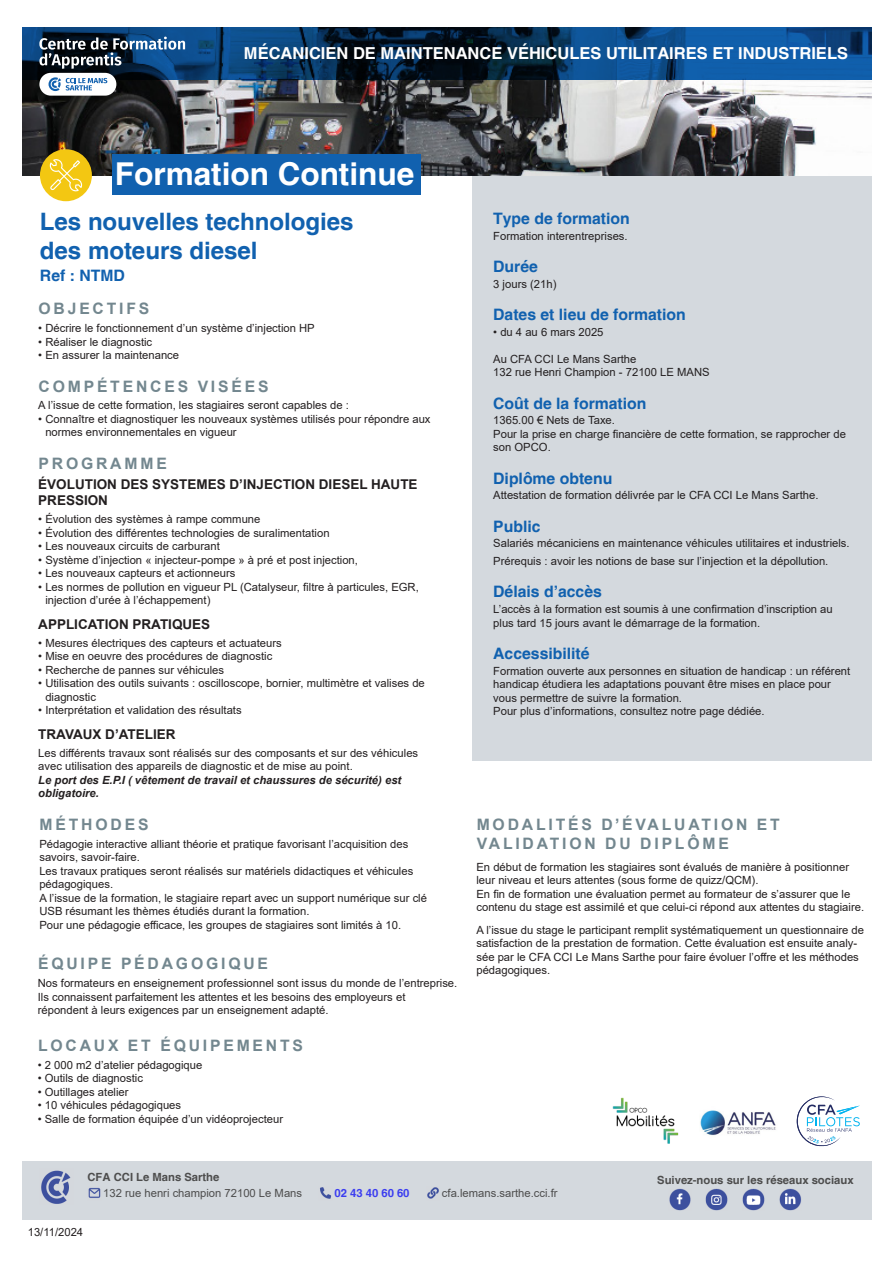
<style>
.page{position:relative;width:893px;height:1263px;background:#fff}
.page>*{position:absolute;margin:0;border:0;box-sizing:border-box;transform-origin:0 0}
.t1{font:700 31.5px "Helvetica";color:#fff}
.t2{font:700 24px/28.8px "Helvetica";color:#1161af}
.t3{font:700 16.5px "Helvetica";color:#fff}
.t4{font:700 15.75px/18.9px "Arial";letter-spacing:.18em;color:#73878f}
.t5{font:700 15.75px "Helvetica";color:#1161af}
.t6{font:700 13.5px/16.2px "Arial";color:#231f20}
.t7{font:11.25px/13.5px "Arial";color:#231f20}
.t8{font:italic 700 11.25px/13.5px "Arial";color:#231f20}
.t9{font:11.25px "Arial";color:#4d4d4d}
.t10{font:700 11.25px "Helvetica";color:#4d4d4d}
.t11{font:700 11.25px "Helvetica";color:#3b3df0}
</style>
<div class="page">
<div style="left:472px;top:159px;width:400px;height:602px;background:#d4d9de"></div>
<img style="left:22px;top:80px;width:850px;height:95px">
<svg style="left:22px;top:27px;width:850px;height:53px;background:#0a3b6a"></svg>
<div style="left:22px;top:1161px;width:850px;height:58px;background:#d4d9de"></div>
<img style="left:41px;top:1170px;width:30px;height:34px">
<img style="left:88px;top:1187px;width:13px;height:11px">
<img style="left:320px;top:1187px;width:11px;height:12px">
<img style="left:427px;top:1187px;width:12px;height:12px">
<img style="left:669px;top:1188px;width:22px;height:23px">
<img style="left:705px;top:1188px;width:23px;height:23px">
<img style="left:742px;top:1188px;width:23px;height:23px">
<img style="left:779px;top:1188px;width:22px;height:23px">
<svg style="left:39px;top:37px;width:146px;height:32px;background:#405971"></svg>
<div style="left:39px;top:73px;width:77px;height:23px;background:#fff;border-radius:11px"></div>
<svg style="left:49px;top:77px;width:58px;height:14px"></svg>
<div style="left:112px;top:154px;width:309px;height:40px;background:#1161af"></div>
<div style="left:40px;top:149px;width:52px;height:52px;background:#f3c712;border-radius:50%"></div>
<svg style="left:50px;top:159px;width:32px;height:33px"></svg>
<img style="left:700px;top:1110px;width:76px;height:26px">
<img style="left:612px;top:1097px;width:67px;height:47px">
<svg style="left:797px;top:1096px;width:63px;height:50px"></svg>
<h3 class="t3" style="left:244px;top:43px;width:606px">MÉCANICIEN DE MAINTENANCE VÉHICULES UTILITAIRES ET INDUSTRIELS</h3>
<h1 class="t1" style="left:115px;top:155px;width:301px">Formation Continue</h1>
<h2 class="t2" style="left:40px;top:208px;width:315px">Les nouvelles technologies des moteurs diesel</h2>
<h3 class="t5" style="left:40px;top:266px;width:86px">Ref : NTMD</h3>
<h3 class="t4" style="left:39px;top:300px;width:112px">OBJECTIFS</h3>
<p class="t7" style="left:38px;top:321px;width:278px">• Décrire le fonctionnement d’un système d’injection HP</p>
<p class="t7" style="left:38px;top:335px;width:115px">• Réaliser le diagnostic</p>
<p class="t7" style="left:38px;top:348px;width:142px">• En assurer la maintenance</p>
<h3 class="t4" style="left:39px;top:377px;width:232px">COMPÉTENCES VISÉES</h3>
<p class="t7" style="left:38px;top:399px;width:312px">A l’issue de cette formation, les stagiaires seront capables de :</p>
<p class="t7" style="left:45px;top:412px;width:387px;text-indent:-7px">• Connaître et diagnostiquer les nouveaux systèmes utilisés pour répondre aux normes environnementales en vigueur</p>
<h3 class="t4" style="left:39px;top:454px;width:130px">PROGRAMME</h3>
<p class="t6" style="left:38px;top:477px;width:381px">ÉVOLUTION DES SYSTEMES D’INJECTION DIESEL HAUTE<br>PRESSION</p>
<p class="t7" style="left:38px;top:512px;width:224px">• Évolution des systèmes à rampe commune</p>
<p class="t7" style="left:38px;top:526px;width:293px">• Évolution des différentes technologies de suralimentation</p>
<p class="t7" style="left:38px;top:539px;width:183px">• Les nouveaux circuits de carburant</p>
<p class="t7" style="left:38px;top:553px;width:321px">• Système d’injection « injecteur-pompe » à pré et post injection,</p>
<p class="t7" style="left:38px;top:566px;width:199px">• Les nouveaux capteurs et actionneurs</p>
<p class="t7" style="left:45px;top:580px;width:375px;text-indent:-7px">• Les normes de pollution en vigueur PL (Catalyseur, filtre à particules, EGR, injection d’urée à l’échappement)</p>
<p class="t6" style="left:38px;top:616px;width:174px">APPLICATION PRATIQUES</p>
<p class="t7" style="left:38px;top:636px;width:245px">• Mesures électriques des capteurs et actuateurs</p>
<p class="t7" style="left:38px;top:649px;width:236px">• Mise en oeuvre des procédures de diagnostic</p>
<p class="t7" style="left:38px;top:663px;width:187px">• Recherche de pannes sur véhicules</p>
<p class="t7" style="left:45px;top:676px;width:381px;text-indent:-7px">• Utilisation des outils suivants : oscilloscope, bornier, multimètre et valises de diagnostic</p>
<p class="t7" style="left:38px;top:703px;width:205px">• Interprétation et validation des résultats</p>
<p class="t6" style="left:38px;top:726px;width:139px">TRAVAUX D’ATELIER</p>
<p class="t7" style="left:38px;top:746px;width:381px">Les différents travaux sont réalisés sur des composants et sur des véhicules avec utilisation des appareils de diagnostic et de mise au point.</p>
<p class="t8" style="left:38px;top:773px;width:365px">Le port des E.P.I ( vêtement de travail et chaussures de sécurité) est obligatoire.</p>
<h3 class="t4" style="left:40px;top:815px;width:110px">MÉTHODES</h3>
<p class="t7" style="left:39px;top:837px;width:389px">Pédagogie interactive alliant théorie et pratique favorisant l’acquisition des savoirs, savoir-faire.<br>Les travaux pratiques seront réalisés sur matériels didactiques et véhicules pédagogiques.<br>A l’issue de la formation, le stagiaire repart avec un support numérique sur clé USB résumant les thèmes étudiés durant la formation.<br>Pour une pédagogie efficace, les groupes de stagiaires sont limités à 10.</p>
<h3 class="t4" style="left:38px;top:954px;width:232px">ÉQUIPE PÉDAGOGIQUE</h3>
<p class="t7" style="left:38px;top:976px;width:421px">Nos formateurs en enseignement professionnel sont issus du monde de l’entreprise.<br>Ils connaissent parfaitement les attentes et les besoins des employeurs et répondent à leurs exigences par un enseignement adapté.</p>
<h3 class="t4" style="left:38px;top:1036px;width:266px">LOCAUX ET ÉQUIPEMENTS</h3>
<p class="t7" style="left:38px;top:1058px;width:166px">• 2 000 m2 d’atelier pédagogique</p>
<p class="t7" style="left:38px;top:1071px;width:107px">• Outils de diagnostic</p>
<p class="t7" style="left:38px;top:1085px;width:92px">• Outillages atelier</p>
<p class="t7" style="left:38px;top:1098px;width:145px">• 10 véhicules pédagogiques</p>
<p class="t7" style="left:38px;top:1112px;width:247px">• Salle de formation équipée d’un vidéoprojecteur</p>
<h3 class="t5" style="left:493px;top:209px;width:138px">Type de formation</h3>
<p class="t7" style="left:493px;top:229px;width:136px">Formation interentreprises.</p>
<h3 class="t5" style="left:493px;top:257px;width:46px">Durée</h3>
<p class="t7" style="left:493px;top:277px;width:65px">3 jours (21h)</p>
<h3 class="t5" style="left:493px;top:305px;width:194px">Dates et lieu de formation</h3>
<p class="t7" style="left:493px;top:325px;width:112px">• du 4 au 6 mars 2025</p>
<p class="t7" style="left:493px;top:352px;width:218px">Au CFA CCI Le Mans Sarthe<br>132 rue Henri Champion - 72100 LE MANS</p>
<h3 class="t5" style="left:493px;top:393px;width:155px">Coût de la formation</h3>
<p class="t7" style="left:493px;top:413px;width:354px">1365.00 € Nets de Taxe.<br>Pour la prise en charge financière de cette formation, se rapprocher de son OPCO.</p>
<h3 class="t5" style="left:493px;top:468px;width:121px">Diplôme obtenu</h3>
<p class="t7" style="left:493px;top:488px;width:327px">Attestation de formation délivrée par le CFA CCI Le Mans Sarthe.</p>
<h3 class="t5" style="left:493px;top:516px;width:49px">Public</h3>
<p class="t7" style="left:493px;top:534px;width:358px;line-height:17.7px">Salariés mécaniciens en maintenance véhicules utilitaires et industriels.<br>Prérequis : avoir les notions de base sur l’injection et la dépollution.</p>
<h3 class="t5" style="left:493px;top:582px;width:110px">Délais d’accès</h3>
<p class="t7" style="left:493px;top:602px;width:341px">L’accès à la formation est soumis à une confirmation d’inscription au plus tard 15 jours avant le démarrage de la formation.</p>
<h3 class="t5" style="left:493px;top:644px;width:98px">Accessibilité</h3>
<p class="t7" style="left:493px;top:664px;width:359px">Formation ouverte aux personnes en situation de handicap : un référent handicap étudiera les adaptations pouvant être mises en place pour vous permettre de suivre la formation.<br>Pour plus d’informations, consultez notre page dédiée.</p>
<h3 class="t4" style="left:477px;top:815px;width:305px">MODALITÉS D’ÉVALUATION ET<br>VALIDATION DU DIPLÔME</h3>
<p class="t7" style="left:476px;top:860px;width:389px">En début de formation les stagiaires sont évalués de manière à positionner leur niveau et leurs attentes (sous forme de quizz/QCM).<br>En fin de formation une évaluation permet au formateur de s’assurer que le contenu du stage est assimilé et que celui-ci répond aux attentes du stagiaire.</p>
<p class="t7" style="left:476px;top:923px;width:389px">A l’issue du stage le participant remplit systématiquement un questionnaire de satisfaction de la prestation de formation. Cette évaluation est ensuite analy&shy;sée par le CFA CCI Le Mans Sarthe pour faire évoluer l’offre et les méthodes pédagogiques.</p>
<p class="t10" style="left:87px;top:1170px;width:134px">CFA CCI Le Mans Sarthe</p>
<p class="t9" style="left:103px;top:1185px;width:200px">132 rue henri champion 72100 Le Mans</p>
<p class="t11" style="left:334px;top:1186px;width:77px">02 43 40 60 60</p>
<p class="t9" style="left:442px;top:1185px;width:117px">cfa.lemans.sarthe.cci.fr</p>
<p class="t7" style="left:28px;top:1225px;width:57px">13/11/2024</p>
<p class="t10" style="left:657px;top:1173px;width:198px">Suivez-nous sur les réseaux sociaux</p>
</div>
